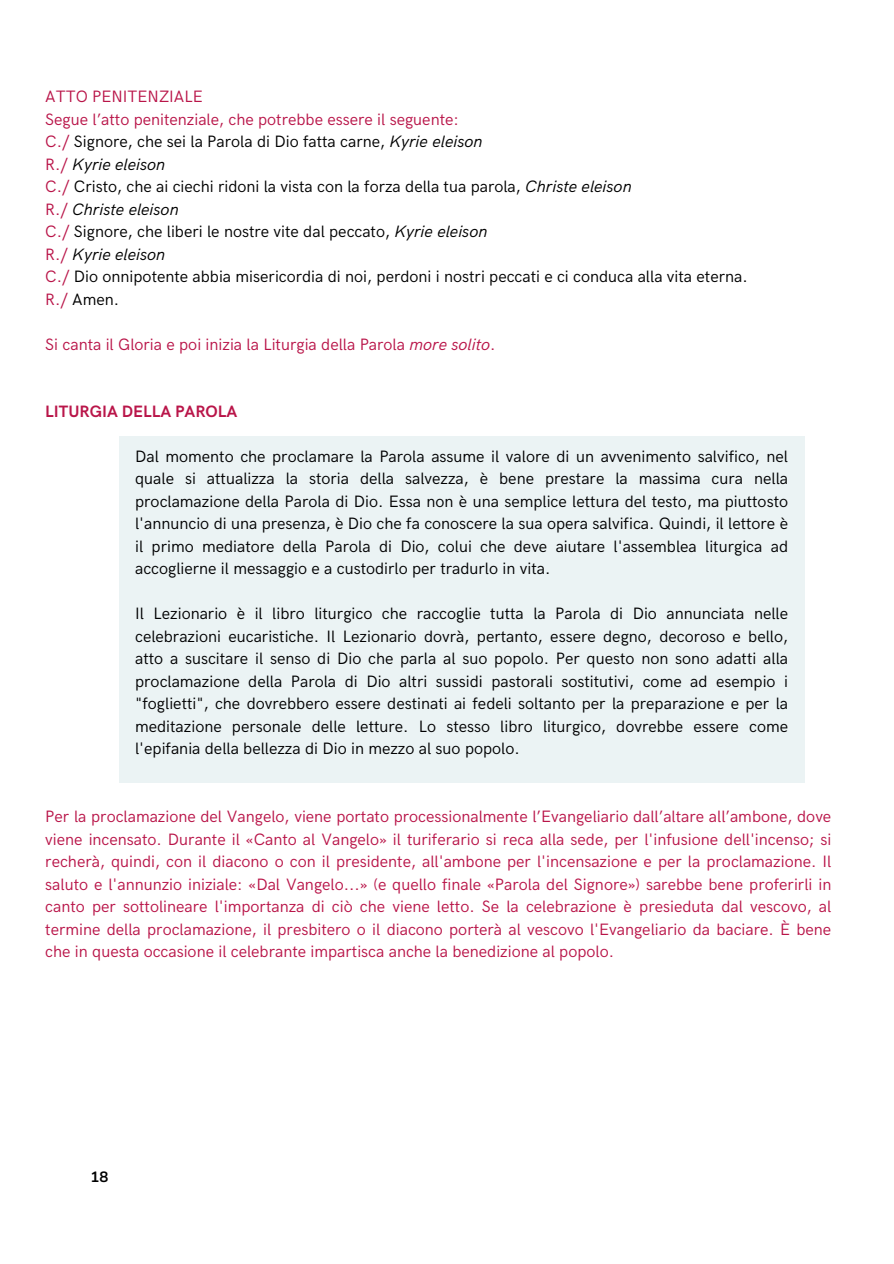
<style>
.page{position:relative;width:894px;height:1264px;background:#fff}
.page>*{position:absolute;margin:0;border:0;box-sizing:border-box;transform-origin:0 0}
.t1{font:16.5px/22.5px "HK Grotesk";color:#000001;text-align:justify}
.t2{font:16.5px/22.5px "HK Grotesk";color:#b91549;text-align:justify}
.t3{font:italic 16.5px "HK Grotesk";color:#000001}
.t4{font:700 16.5px "HK Grotesk";color:#b91549}
.t5{font:700 14.85px "Nunito";color:#000001}
.s1{color:#b91549}
.s2{font-style:italic}
.s3{font-style:normal;color:#b91549}
</style>
<div class="page">
<div style="left:119px;top:436px;width:685px;height:347px;background:#ebf3f4"></div>
<p class="t2" style="left:45px;top:86px;width:159px">ATTO PENITENZIALE</p>
<p class="t2" style="left:45px;top:108px;width:415px">Segue l’atto penitenziale, che potrebbe essere il seguente:</p>
<p class="t1" style="left:45px;top:131px;width:438px"><span class="s1">C./</span> Signore, che sei la Parola di Dio fatta carne, <span class="s2">Kyrie eleison</span></p>
<p class="t3" style="left:45px;top:155px;width:121px"><span class="s3">R./</span> Kyrie eleison</p>
<p class="t1" style="left:45px;top:176px;width:587px"><span class="s1">C./</span> Cristo, che ai ciechi ridoni la vista con la forza della tua parola, <span class="s2">Christe eleison</span></p>
<p class="t3" style="left:45px;top:200px;width:135px"><span class="s3">R./</span> Christe eleison</p>
<p class="t1" style="left:45px;top:221px;width:443px"><span class="s1">C./</span> Signore, che liberi le nostre vite dal peccato, <span class="s2">Kyrie eleison</span></p>
<p class="t3" style="left:45px;top:245px;width:121px"><span class="s3">R./</span> Kyrie eleison</p>
<p class="t1" style="left:45px;top:266px;width:703px"><span class="s1">C./</span> Dio onnipotente abbia misericordia di noi, perdoni i nostri peccati e ci conduca alla vita eterna.</p>
<p class="t1" style="left:45px;top:288px;width:75px"><span class="s1">R./</span> Amen.</p>
<p class="t2" style="left:45px;top:333px;width:451px">Si canta il Gloria e poi inizia la Liturgia della Parola <span class="s2">more solito</span>.</p>
<h1 class="t4" style="left:45px;top:402px;width:193px">LITURGIA DELLA PAROLA</h1>
<p class="t1" style="left:135px;top:445px;width:654px">Dal momento che proclamare la Parola assume il valore di un avvenimento salvifico, nel quale si attualizza la storia della salvezza, è bene prestare la massima cura nella proclamazione della Parola di Dio. Essa non è una semplice lettura del testo, ma piuttosto l'annuncio di una presenza, è Dio che fa conoscere la sua opera salvifica. Quindi, il lettore è il primo mediatore della Parola di Dio, colui che deve aiutare l'assemblea liturgica ad accoglierne il messaggio e a custodirlo per tradurlo in vita.</p>
<p class="t1" style="left:135px;top:603px;width:654px">Il Lezionario è il libro liturgico che raccoglie tutta la Parola di Dio annunciata nelle celebrazioni eucaristiche. Il Lezionario dovrà, pertanto, essere degno, decoroso e bello, atto a suscitare il senso di Dio che parla al suo popolo. Per questo non sono adatti alla proclamazione della Parola di Dio altri sussidi pastorali sostitutivi, come ad esempio i "foglietti", che dovrebbero essere destinati ai fedeli soltanto per la preparazione e per la meditazione personale delle letture. Lo stesso libro liturgico, dovrebbe essere come l'epifania della bellezza di Dio in mezzo al suo popolo.</p>
<p class="t2" style="left:45px;top:806px;width:787px">Per la proclamazione del Vangelo, viene portato processionalmente l’Evangeliario dall’altare all’ambone, dove viene incensato. Durante il «Canto al Vangelo» il turiferario si reca alla sede, per l'infusione dell'incenso; si recherà, quindi, con il diacono o con il presidente, all'ambone per l'incensazione e per la proclamazione. Il saluto e l'annunzio iniziale: «Dal Vangelo...» (e quello finale «Parola del Signore») sarebbe bene proferirli in canto per sottolineare l'importanza di ciò che viene letto. Se la celebrazione è presieduta dal vescovo, al termine della proclamazione, il presbitero o il diacono porterà al vescovo l'Evangeliario da baciare. È bene che in questa occasione il celebrante impartisca anche la benedizione al popolo.</p>
<p class="t5" style="left:90px;top:1166px;width:19px">18</p>
</div>
